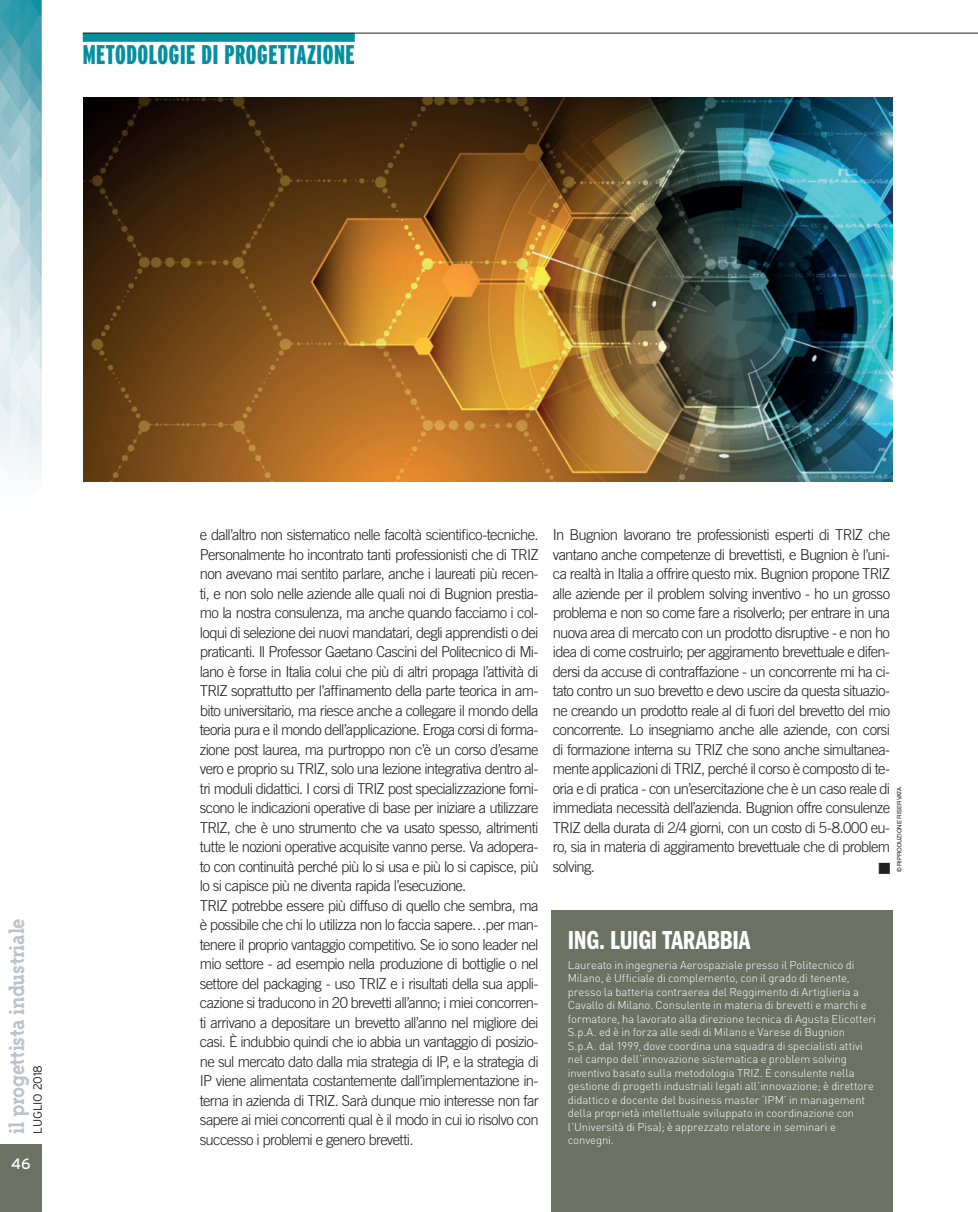
<style>
.page{position:relative;width:978px;height:1212px;background:#fff}
.page>*{position:absolute;margin:0;border:0;box-sizing:border-box;transform-origin:0 0}
.t1{font:900 extra-condensed 27px "Interstate";letter-spacing:.02em;color:#048fa1}
.t2{font:27px "ITC Franklin Gothic Std Dm Cp";letter-spacing:-.01em;color:#fff}
.t3{font:700 22.5px "Triplex Serif";letter-spacing:-.02em;color:#bbc3cb}
.t4{font:300 15px/19.5px "Trade Gothic LT Std";letter-spacing:-.045em;color:#231f20}
.t5{font:15px "Interstate";color:#fff}
.t6{font:15px "Zapf Dingbats";color:#231f20}
.t7{font:300 12px "Interstate";letter-spacing:-.01em;color:#231f20}
.t8{font:300 11.25px/13.5px "DINOT";letter-spacing:-.005em;color:#fff}
.t9{font:6px "Helvetica LT Std";color:#231f20}
</style>
<div class="page">
<div style="left:0;top:1144px;width:42px;height:68px;background:#6c7263"></div>
<img style="left:0;top:0;width:42px;height:476px">
<div style="left:83px;top:33px;width:272px;height:9px;background:#048fa1"></div>
<div style="left:551px;top:910px;width:342px;height:302px;background:#6c7263"></div>
<img style="left:84px;top:98px;width:809px;height:383px">
<hr style="left:83px;top:33px;width:895px;height:1px;background:#231f20">
<h1 class="t1" style="left:83px;top:40px;width:273px">METODOLOGIE DI PROGETTAZIONE</h1>
<h2 class="t3" style="left:4px;top:1134px;width:217px;rotate:-90deg">il progettista industriale</h2>
<p class="t7" style="left:31px;top:1134px;width:70px;rotate:-90deg">LUGLIO 2018</p>
<p class="t5" style="left:11px;top:1155px;width:21px">46</p>
<p class="t4" style="left:200px;top:525px;width:340px">e dall’altro non sistematico nelle facoltà scientifico-tecniche.<br>Personalmente ho incontrato tanti professionisti che di TRIZ non avevano mai sentito parlare, anche i laureati più recen&shy;ti, e non solo nelle aziende alle quali noi di Bugnion prestia&shy;mo la nostra consulenza, ma anche quando facciamo i col&shy;loqui di selezione dei nuovi mandatari, degli apprendisti o dei praticanti. Il Professor Gaetano Cascini del Politecnico di Mi&shy;lano è forse in Italia colui che più di altri propaga l’attività di TRIZ soprattutto per l’affinamento della parte teorica in am&shy;bito universitario, ma riesce anche a collegare il mondo della teoria pura e il mondo dell’applicazione. Eroga corsi di forma&shy;zione post laurea, ma purtroppo non c’è un corso d’esame vero e proprio su TRIZ, solo una lezione integrativa dentro al&shy;tri moduli didattici. I corsi di TRIZ post specializzazione forni&shy;scono le indicazioni operative di base per iniziare a utilizzare TRIZ, che è uno strumento che va usato spesso, altrimenti tutte le nozioni operative acquisite vanno perse. Va adopera&shy;to con continuità perché più lo si usa e più lo si capisce, più lo si capisce più ne diventa rapida l’esecuzione.<br>TRIZ potrebbe essere più diffuso di quello che sembra, ma è possibile che chi lo utilizza non lo faccia sapere…per man&shy;tenere il proprio vantaggio competitivo. Se io sono leader nel mio settore - ad esempio nella produzione di bottiglie o nel settore del packaging - uso TRIZ e i risultati della sua appli&shy;cazione si traducono in 20 brevetti all’anno; i miei concorren&shy;ti arrivano a depositare un brevetto all’anno nel migliore dei casi. È indubbio quindi che io abbia un vantaggio di posizio&shy;ne sul mercato dato dalla mia strategia di IP, e la strategia di IP viene alimentata costantemente dall’implementazione in&shy;terna in azienda di TRIZ. Sarà dunque mio interesse non far sapere ai miei concorrenti qual è il modo in cui io risolvo con successo i problemi e genero brevetti.</p>
<p class="t4" style="left:553px;top:525px;width:339px;text-align:justify">In Bugnion lavorano tre professionisti esperti di TRIZ che vantano anche competenze di brevettisti, e Bugnion è l’uni&shy;ca realtà in Italia a offrire questo mix. Bugnion propone TRIZ alle aziende per il problem solving inventivo - ho un grosso problema e non so come fare a risolverlo; per entrare in una nuova area di mercato con un prodotto disruptive - e non ho idea di come costruirlo; per aggiramento brevettuale e difen&shy;dersi da accuse di contraffazione - un concorrente mi ha ci&shy;tato contro un suo brevetto e devo uscire da questa situazio&shy;ne creando un prodotto reale al di fuori del brevetto del mio concorrente. Lo insegniamo anche alle aziende, con corsi di formazione interna su TRIZ che sono anche simultanea&shy;mente applicazioni di TRIZ, perché il corso è composto di te&shy;oria e di pratica - con un’esercitazione che è un caso reale di immediata necessità dell’azienda. Bugnion offre consulenze TRIZ della durata di 2/4 giorni, con un costo di 5-8.000 eu&shy;ro, sia in materia di aggiramento brevettuale che di problem solving.</p>
<p class="t9" style="left:896px;top:872px;width:87px;rotate:-90deg">© RIPRODUZIONE RISERVATA</p>
<p class="t6" style="left:879px;top:860px;width:13px">■</p>
<h1 class="t2" style="left:568px;top:925px;width:184px">ING. LUIGI TARABBIA</h1>
<p class="t8" style="left:568px;top:957px;width:310px">Laureato in ingegneria Aerospaziale presso il Politecnico di Milano, è Ufficiale di complemento, con il grado di tenente, presso la batteria contraerea del Reggimento di Artiglieria a Cavallo di Milano. Consulente in materia di brevetti e marchi e formatore, ha lavorato alla direzione tecnica di Agusta Elicotteri S.p.A. ed è in forza alle sedi di Milano e Varese di Bugnion S.p.A. dal 1999, dove coordina una squadra di specialisti attivi nel campo dell’innovazione sistematica e problem solving inventivo basato sulla metodologia TRIZ. È consulente nella gestione di progetti industriali legati all’innovazione; è direttore didattico e docente del business master ‘IPM’ in management della proprietà intellettuale sviluppato in coordinazione con l’Università di Pisa); è apprezzato relatore in seminari e convegni.</p>
</div>
